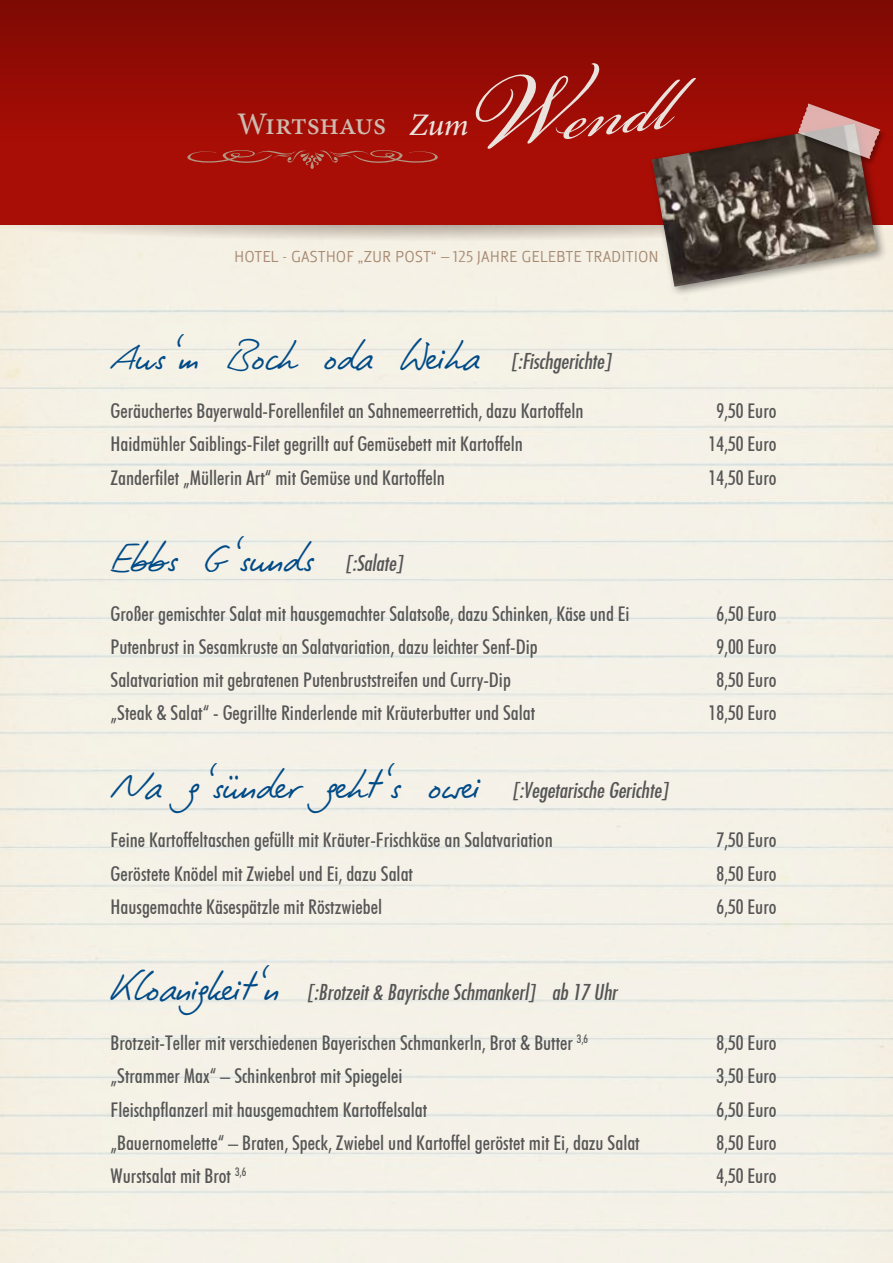
<style>
.page{position:relative;width:893px;height:1263px;background:#fff}
.page>*{position:absolute;margin:0;border:0;box-sizing:border-box;transform-origin:0 0}
.t1{font:italic 106.05px "Bickham Script Pro";color:#eae2dd}
.t2{font:42px "PT Script Zephyr";color:#004b87}
.t3{font:500 31.5px "Minion Pro";letter-spacing:-.015em;color:#ccbbae}
.t4{font:21px "Futura Md Cn BT Italic";color:#565656}
.t5{font:500 condensed 20.25px "Futura BT";color:#565656}
.t6{font:16.5px "Globale";color:#a88b75}
.s1{font-size:162px}
.s2{font-style:italic;color:#eae2dd}
.s3{font-family:"Futura Md Cn BT Italic";font-size:21px;color:#565656}
.s4{font-family:"PT Script Zephyr";font-size:42px;color:#004b87}
</style>
<div class="page">
<img style="left:0;top:224px;width:893px;height:1039px">
<div style="left:0;top:0;width:893px;height:224px;background:#a90e06"></div>
<div style="left:0;top:0;width:893px;height:142px;background:linear-gradient(to bottom,#7d0a04,#a80d05)"></div>
<svg style="left:187px;top:150px;width:251px;height:19px"></svg>
<div style="left:647px;top:118px;width:240px;height:179px;background:#000;opacity:.44"></div>
<img style="left:652px;top:124px;width:225px;height:163px">
<div style="left:796px;top:102px;width:90px;height:64px;background:#000;opacity:.5"></div>
<svg style="left:798px;top:103px;width:82px;height:56px"></svg>
<h1 class="t1" style="left:454px;top:51px;width:211px;rotate:-6deg"><span class="s1">W</span>endl</h1>
<h3 class="t3" style="left:237px;top:103px;width:233px">Wirtshaus <span class="s2">Zum</span></h3>
<p class="t6" style="left:234px;top:247px;width:426px">HOTEL - GASTH OF „ZUR POST“ – 125 JAH RE GELEBTE TRADITION</p>
<h2 class="t2" style="left:111px;top:327px;width:501px">Aus‘m Boch oda Weiha <span class="s3">[:Fischgerichte]</span></h2>
<p class="t5" style="left:111px;top:399px;width:474px">Geräuchertes Bayerwald-Forellenfilet an Sahnemeerrettich, dazu Kartoffeln</p>
<p class="t5" style="left:716px;top:399px;width:62px">9,50 Euro</p>
<p class="t5" style="left:111px;top:432px;width:414px">Haidmühler Saiblings-Filet gegrillt auf Gemüsebett mit Kartoffeln</p>
<p class="t5" style="left:708px;top:432px;width:70px">14,50 Euro</p>
<p class="t5" style="left:111px;top:465px;width:336px">Zanderfilet „Müllerin Art“ mit Gemüse und Kartoffeln</p>
<p class="t5" style="left:708px;top:465px;width:70px">14,50 Euro</p>
<h2 class="t2" style="left:111px;top:529px;width:293px">Ebbs G‘sunds <span class="s3">[:Salate]</span></h2>
<p class="t5" style="left:111px;top:601px;width:521px">Großer gemischter Salat mit hausgemachter Salatsoße, dazu Schinken, Käse und Ei</p>
<p class="t5" style="left:716px;top:601px;width:62px">6,50 Euro</p>
<p class="t5" style="left:111px;top:634px;width:429px">Putenbrust in Sesamkruste an Salatvariation, dazu leichter Senf-Dip</p>
<p class="t5" style="left:716px;top:634px;width:62px">9,00 Euro</p>
<p class="t5" style="left:111px;top:668px;width:402px">Salatvariation mit gebratenen Putenbruststreifen und Curry-Dip</p>
<p class="t5" style="left:716px;top:668px;width:62px">8,50 Euro</p>
<p class="t5" style="left:111px;top:701px;width:426px">„Steak &amp; Salat“ - Gegrillte Rinderlende mit Kräuterbutter und Salat</p>
<p class="t5" style="left:708px;top:701px;width:70px">18,50 Euro</p>
<p class="t4" style="left:111px;top:777px;width:559px"><span class="s4">Na g‘sünder geht‘s owei</span> [:Vegetarische Gerichte]</p>
<p class="t5" style="left:111px;top:828px;width:444px">Feine Kartoffeltaschen gefüllt mit Kräuter-Frischkäse an Salatvariation</p>
<p class="t5" style="left:716px;top:828px;width:62px">7,50 Euro</p>
<p class="t5" style="left:111px;top:861px;width:304px">Geröstete Knödel mit Zwiebel und Ei, dazu Salat</p>
<p class="t5" style="left:716px;top:861px;width:62px">8,50 Euro</p>
<p class="t5" style="left:111px;top:894px;width:273px">Hausgemachte Käsespätzle mit Röstzwiebel</p>
<p class="t5" style="left:716px;top:894px;width:62px">6,50 Euro</p>
<p class="t4" style="left:111px;top:979px;width:508px"><span class="s4">Kloanigkeit‘n</span> [:Brotzeit &amp; Bayrische Schmankerl] ab 17 Uhr</p>
<p class="t5" style="left:111px;top:1030px;width:479px">Brotzeit-Teller mit verschiedenen Bayerischen Schmankerln, Brot &amp; Butter <sup>3,6</sup></p>
<p class="t5" style="left:716px;top:1030px;width:62px">8,50 Euro</p>
<p class="t5" style="left:111px;top:1064px;width:293px">„Strammer Max“ – Schinkenbrot mit Spiegelei</p>
<p class="t5" style="left:716px;top:1064px;width:62px">3,50 Euro</p>
<p class="t5" style="left:111px;top:1097px;width:318px">Fleischpflanzerl mit hausgemachtem Kartoffelsalat</p>
<p class="t5" style="left:716px;top:1097px;width:62px">6,50 Euro</p>
<p class="t5" style="left:111px;top:1130px;width:531px">„Bauernomelette“ – Braten, Speck, Zwiebel und Kartoffel geröstet mit Ei, dazu Salat</p>
<p class="t5" style="left:716px;top:1130px;width:62px">8,50 Euro</p>
<p class="t5" style="left:111px;top:1164px;width:137px">Wurstsalat mit Brot <sup>3,6</sup></p>
<p class="t5" style="left:716px;top:1164px;width:62px">4,50 Euro</p>
</div>
